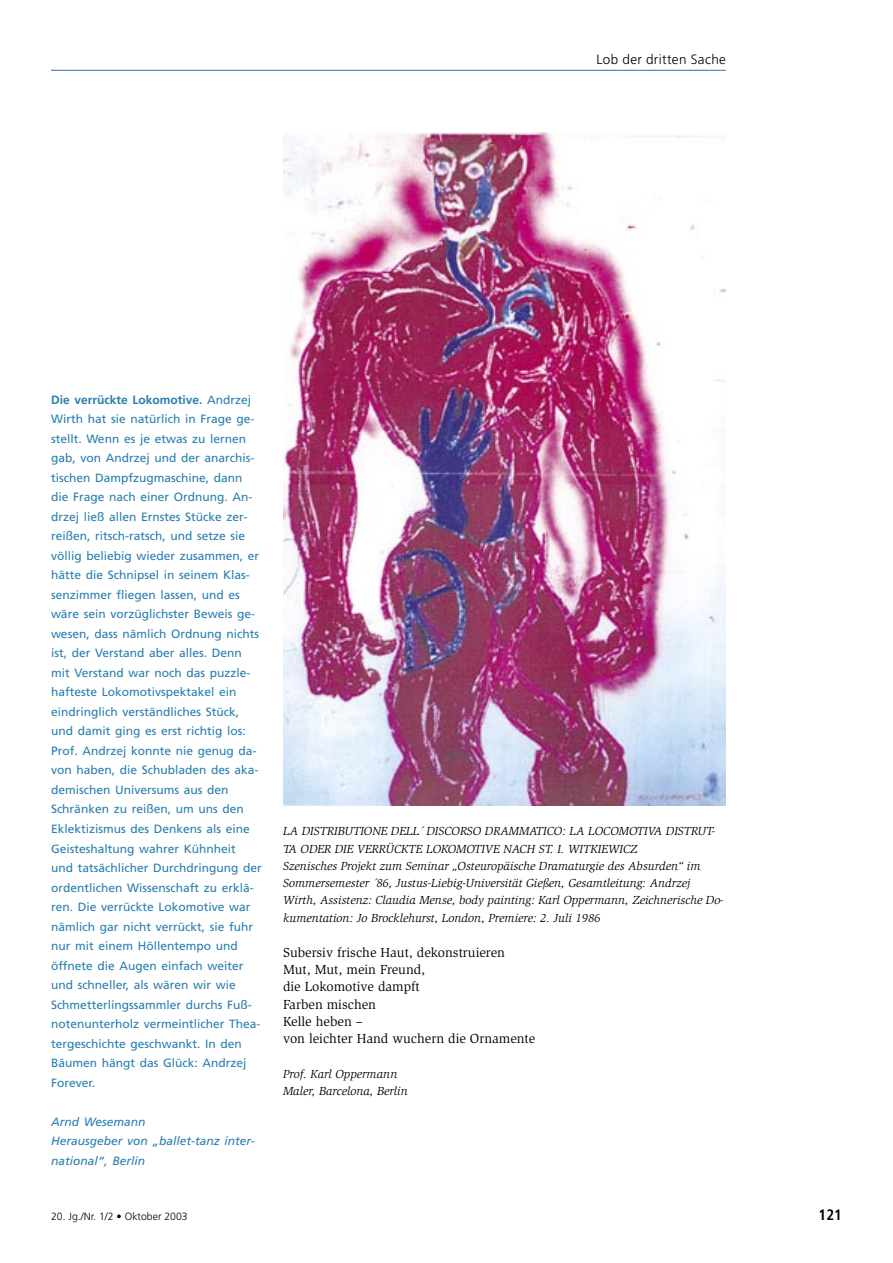
<style>
.page{position:relative;width:893px;height:1263px;background:#fff}
.page>*{position:absolute;margin:0;border:0;box-sizing:border-box;transform-origin:0 0}
.t1{font:700 condensed 15px "Frutiger";color:#000}
.t2{font:13.5px/17.2px "Slimbach";color:#000}
.t3{font:300 13.5px "Frutiger";letter-spacing:.03em;color:#000}
.t4{font:12px/19.5px "Frutiger";color:#287eb0}
.t5{font:italic 12px/17.2px "Slimbach";color:#000}
.t6{font:italic 12px/19.5px "Frutiger";color:#287eb0}
.t7{font:300 10.5px "Frutiger";color:#000}
.s1{font-weight:700}
</style>
<div class="page">
<hr style="left:51px;top:70px;width:675px;height:1px;background:#3c68ae">
<img style="left:283px;top:133px;width:443px;height:673px">
<p class="t3" style="left:597px;top:51px;width:131px">Lob der dritten Sache</p>
<p class="t4" style="left:51px;top:390px;width:212px"><span class="s1">Die verrückte Lokomotive.</span> Andrzej Wirth hat sie natürlich in Frage ge&shy;stellt. Wenn es je etwas zu lernen gab, von Andrzej und der anarchis&shy;tischen Dampfzugmaschine, dann die Frage nach einer Ordnung. An&shy;drzej ließ allen Ernstes Stücke zer&shy;reißen, ritsch-ratsch, und setze sie völlig beliebig wieder zusammen, er hätte die Schnipsel in seinem Klas&shy;senzimmer fliegen lassen, und es wäre sein vorzüglichster Beweis ge&shy;wesen, dass nämlich Ordnung nichts ist, der Verstand aber alles. Denn mit Verstand war noch das puzzle&shy;hafteste Lokomotivspektakel ein eindringlich verständliches Stück, und damit ging es erst richtig los:<br>Prof. Andrzej konnte nie genug da&shy;von haben, die Schubladen des aka&shy;demischen Universums aus den Schränken zu reißen, um uns den Eklektizismus des Denkens als eine Geisteshaltung wahrer Kühnheit<br>und tatsächlicher Durchdringung der ordentlichen Wissenschaft zu erklä&shy;ren. Die verrückte Lokomotive war nämlich gar nicht verrückt, sie fuhr nur mit einem Höllentempo und öffnete die Augen einfach weiter und schneller, als wären wir wie Schmetterlingssammler durchs Fuß&shy;notenunterholz vermeintlicher Thea&shy;tergeschichte geschwankt. In den Bäumen hängt das Glück: Andrzej Forever.</p>
<p class="t6" style="left:51px;top:1112px;width:205px">Arnd Wesemann<br>Herausgeber von „ballet-tanz inter&shy;national“, Berlin</p>
<p class="t5" style="left:283px;top:823px;width:442px">LA DISTRIBUTIONE DELL´ DISCORSO DRAMMATICO: LA LOCOMOTIVA DISTRUT-TA ODER DIE VERRÜCKTE LOKOMOTIVE NACH ST. I. WITKIEWICZ<br>Szenisches Projekt zum Seminar „Osteuropäische Dramaturgie des Absurden“ im Sommersemester ´86, Justus-Liebig-Universität Gießen, Gesamtleitung: Andrzej Wirth, Assistenz: Claudia Mense, body painting: Karl Oppermann, Zeichnerische Do&shy;kumentation: Jo Brocklehurst, London, Premiere: 2. Juli 1986</p>
<p class="t2" style="left:283px;top:944px;width:254px">Subersiv frische Haut, dekonstruieren<br>Mut, Mut, mein Freund,<br>die Lokomotive dampft<br>Farben mischen<br>Kelle heben –<br>von leichter Hand wuchern die Ornamente</p>
<p class="t5" style="left:283px;top:1065px;width:126px">Prof. Karl Oppermann<br>Maler, Barcelona, Berlin</p>
<p class="t7" style="left:51px;top:1210px;width:138px">20. Jg./Nr. 1/2 • Oktober 2003</p>
<p class="t1" style="left:819px;top:1205px;width:25px">121</p>
</div>
